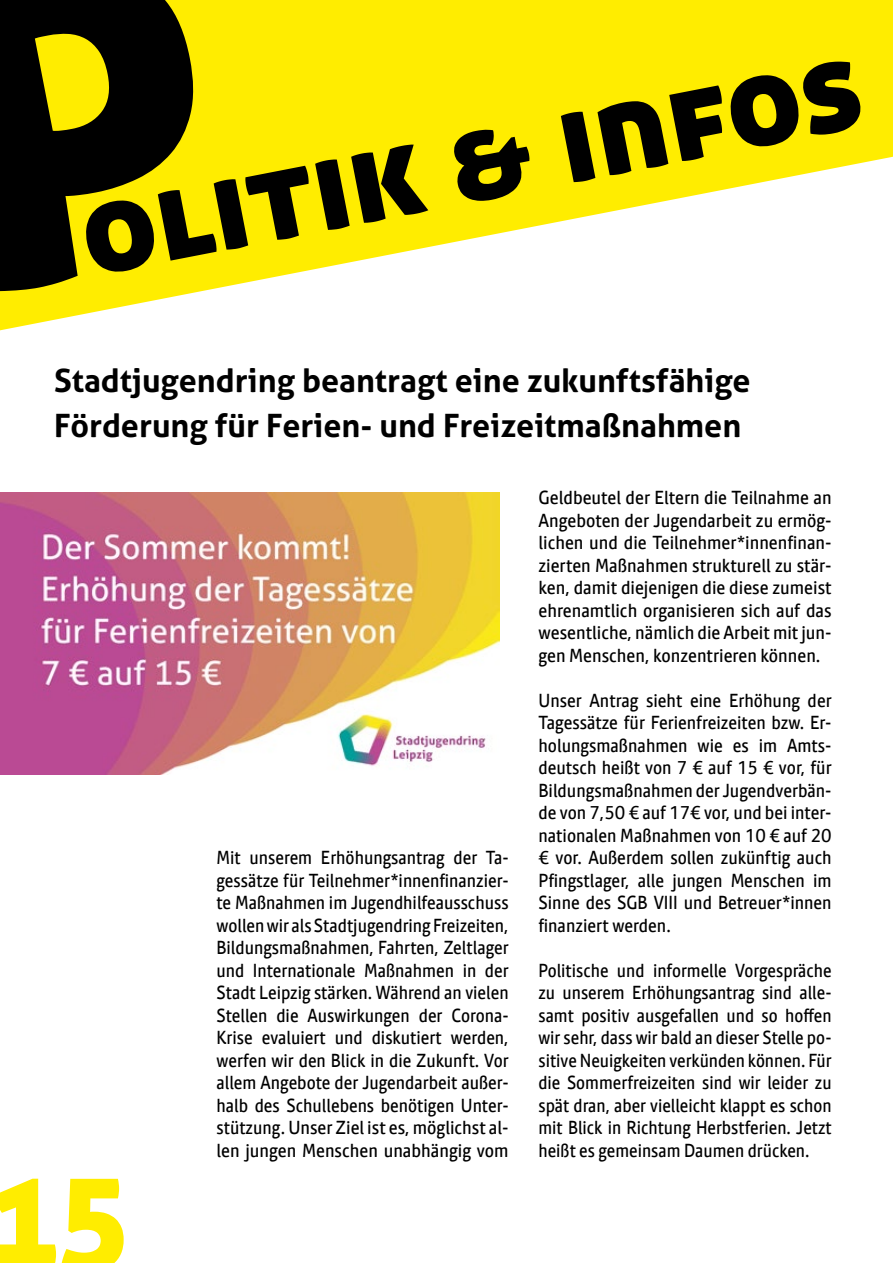
<style>
.page{position:relative;width:893px;height:1263px;background:#fff}
.page>*{position:absolute;margin:0;border:0;box-sizing:border-box;transform-origin:0 0}
.t1{font:130.5px "Aller Display";color:#000}
.t2{font:130.5px "Aller Display";color:#ffed00}
.t3{font:700 32.25px "Aller";color:#000}
.t4{font:18.3px/22.5px "Calmetta";color:#000;text-align:justify;scale:.95 1}
.t5{font:18.3px/22.5px "Calmetta";color:#000;text-align:justify;scale:.96 1}
.t6{font:18.3px/22.5px "Calmetta";color:#000;text-align:justify;scale:.94 1}
.t7{font:18.3px/22.5px "Calmetta";color:#000;text-align:justify}
</style>
<div class="page">
<svg style="left:0;top:0;width:893px;height:330px;fill:#ffed00"></svg>
<svg style="left:0;top:0;width:194px;height:291px;background:#5e5700"></svg>
<img style="left:0;top:493px;width:500px;height:281px">
<p class="t1" style="left:65px;top:149px;width:795px;rotate:-11deg">olitik &amp; infos</p>
<p class="t3" style="left:54px;top:360px;width:698px">Stadtjugendring beantragt eine zukunftsfähige</p>
<p class="t3" style="left:54px;top:405px;width:689px">Förderung für Ferien- und Freizeitmaßnahmen</p>
<p class="t2" style="left:-11px;top:1134px;width:142px">15</p>
<p class="t4" style="left:216px;top:846px;width:309px">Mit unserem Erhöhungsantrag der Ta&shy;gessätze für Teilnehmer*innenfinanzier&shy;te Maßnahmen im Jugendhilfeausschuss wollen wir als Stadtjugendring Freizeiten, Bildungsmaßnahmen, Fahrten, Zeltlager und Internationale Maßnahmen in der Stadt Leipzig stärken. Während an vielen Stellen die Auswirkungen der Corona-Krise evaluiert und diskutiert werden, werfen wir den Blick in die Zukunft. Vor allem Angebote der Jugendarbeit außer&shy;halb des Schullebens benötigen Unter&shy;stützung. Unser Ziel ist es, möglichst al&shy;len jungen Menschen unabhängig vom</p>
<p class="t7" style="left:538px;top:486px;width:295px">Geldbeutel der Eltern die Teilnahme an Angeboten der Jugendarbeit zu ermög&shy;lichen und die Teilnehmer*innenfinan&shy;zierten Maßnahmen strukturell zu stär&shy;ken, damit diejenigen die diese zumeist ehrenamtlich organisieren sich auf das wesentliche, nämlich die Arbeit mit jun&shy;gen Menschen, konzentrieren können.</p>
<p class="t5" style="left:538px;top:689px;width:307px">Unser Antrag sieht eine Erhöhung der Tagessätze für Ferienfreizeiten bzw. Er&shy;holungsmaßnahmen wie es im Amts&shy;deutsch heißt von 7 € auf 15 € vor, für Bildungsmaßnahmen der Jugendverbän&shy;de von 7,50 € auf 17€ vor, und bei inter&shy;nationalen Maßnahmen von 10 € auf 20 € vor. Außerdem sollen zukünftig auch Pfingstlager, alle jungen Menschen im Sinne des SGB VIII und Betreuer*innen finanziert werden.</p>
<p class="t6" style="left:538px;top:959px;width:313px">Politische und informelle Vorgespräche zu unserem Erhöhungsantrag sind alle&shy;samt positiv ausgefallen und so hoffen wir sehr, dass wir bald an dieser Stelle po&shy;sitive Neuigkeiten verkünden können. Für die Sommerfreizeiten sind wir leider zu spät dran, aber vielleicht klappt es schon mit Blick in Richtung Herbstferien. Jetzt heißt es gemeinsam Daumen drücken.</p>
</div>
